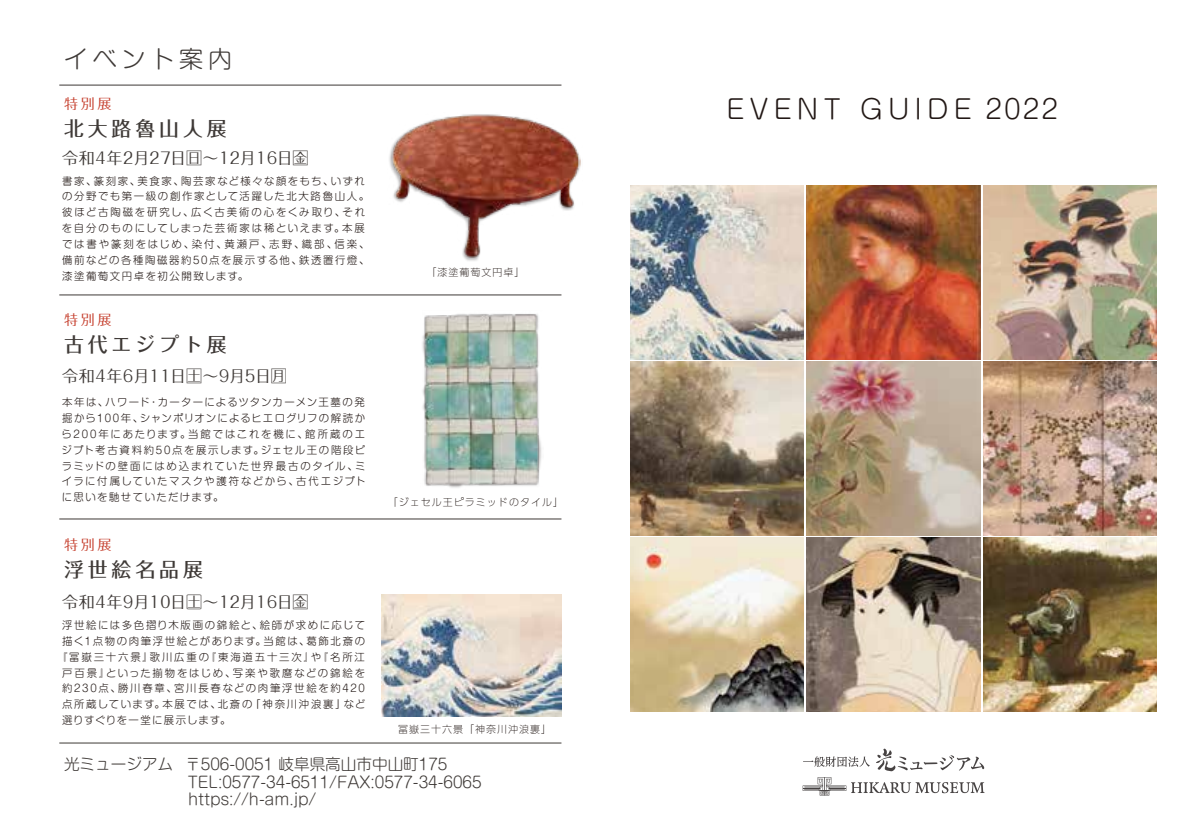
<style>
.page{position:relative;width:1191px;height:840px;background:#fff}
.page>*{position:absolute;margin:0;border:0;box-sizing:border-box;transform-origin:0 0}
.t1{font:300 26.4px "P Shin M Go Pr 6 N";letter-spacing:.2em;color:#221815}
.t2{font:300 24px "P Shin M Go Pr 6 N";letter-spacing:.2em;color:#3e3936}
.t3{font:500 19.8px "Folk Pro";letter-spacing:.2em;color:#3e3936}
.t4{font:16px "Folk Pro";letter-spacing:.015em;color:#3e3936}
.t5{font:300 15.6px/17.2px "P Shin M Go Pr 6 N";color:#3e3936}
.t6{font:14px "Folk Pro";letter-spacing:.2em;color:#c53d2b}
.t7{font:300 10.4px/15.8px "P Shin M Go Pr 6 N";letter-spacing:.155em;color:#221815}
.t8{font:300 10.4px "P Shin M Go Pr 6 N";letter-spacing:.175em;color:#221815}
.t9{font:300 10.4px "P Shin M Go Pr 6 N";letter-spacing:.095em;color:#221815}
.t10{font:300 expanded 10px "PUD Shin Go Pr 6 N";letter-spacing:.1em;color:#221815}
</style>
<div class="page">
<img style="left:630px;top:185px;width:174px;height:174px">
<img style="left:806px;top:185px;width:174px;height:174px">
<img style="left:983px;top:185px;width:174px;height:174px">
<img style="left:630px;top:361px;width:174px;height:174px">
<img style="left:806px;top:361px;width:174px;height:174px">
<img style="left:983px;top:361px;width:174px;height:174px">
<img style="left:630px;top:537px;width:174px;height:173px">
<img style="left:806px;top:537px;width:174px;height:173px">
<img style="left:983px;top:537px;width:174px;height:173px">
<hr style="left:59px;top:85px;width:502px;height:1px;background:#3e3936">
<hr style="left:59px;top:294px;width:502px;height:1px;background:#3e3936">
<hr style="left:59px;top:518px;width:502px;height:1px;background:#3e3936">
<hr style="left:59px;top:742px;width:502px;height:1px;background:#3e3936">
<img style="left:422px;top:314px;width:120px;height:172px">
<img style="left:381px;top:594px;width:180px;height:122px">
<img style="left:390px;top:114px;width:190px;height:147px">
<svg style="left:802px;top:777px;width:182px;height:18px"></svg>
<svg style="left:803px;top:748px;width:181px;height:22px"></svg>
<h2 class="t2" style="left:64px;top:40px;width:169px">イベント案内</h2>
<h3 class="t6" style="left:64px;top:92px;width:49px">特別展</h3>
<h3 class="t4" style="left:62px;top:144px;width:248px">令和4年2月27日日～12月16日金</h3>
<h3 class="t3" style="left:64px;top:112px;width:164px">北大路魯山人展</h3>
<p class="t7" style="left:62px;top:172px;width:309px">書家、篆刻家、美食家、陶芸家など様々な顔をもち、いずれの分野でも第一級の創作家として活躍した北大路魯山人。彼ほど古陶磁を研究し、広く古美術の心をくみ取り、それを自分のものにしてしまった芸術家は稀といえます。本展では書や篆刻をはじめ、染付、黄瀬戸、志野、織部、信楽、備前などの各種陶磁器約50点を展示する他、鉄透置行燈、漆塗葡萄文円卓を初公開致します。</p>
<h3 class="t6" style="left:64px;top:307px;width:49px">特別展</h3>
<h3 class="t3" style="left:64px;top:327px;width:164px">古代エジプト展</h3>
<h3 class="t4" style="left:62px;top:362px;width:226px">令和4年6月11日土～9月5日月</h3>
<p class="t7" style="left:61px;top:393px;width:305px;text-align:justify">本年は、ハワード・カーターによるツタンカーメン王墓の発掘から100年、シャンポリオンによるヒエログリフの解読から200年にあたります。当館ではこれを機に、館所蔵のエジプト考古資料約50点を展示します。ジェセル王の階段ピラミッドの壁面にはめ込まれていた世界最古のタイル、ミイラに付属していたマスクや護符などから、古代エジプトに思いを馳せていただけます。</p>
<h3 class="t6" style="left:64px;top:532px;width:49px">特別展</h3>
<h3 class="t3" style="left:64px;top:552px;width:140px">浮世絵名品展</h3>
<h3 class="t4" style="left:62px;top:588px;width:248px">令和4年9月10日土～12月16日金</h3>
<p class="t7" style="left:62px;top:616px;width:304px">浮世絵には多色摺り木版画の錦絵と、絵師が求めに応じて</p>
<p class="t7" style="left:62px;top:632px;width:304px">描く1点物の肉筆浮世絵とがあります。当館は、葛飾北斎の</p>
<p class="t8" style="left:57px;top:648px;width:309px">『冨嶽三十六景』歌川広重の『東海道五十三次』や『名所江</p>
<p class="t7" style="left:62px;top:663px;width:305px">戸百景』といった揃物をはじめ、写楽や歌麿などの錦絵を</p>
<p class="t7" style="left:62px;top:679px;width:304px">約230点、勝川春章、宮川長春などの肉筆浮世絵を約420</p>
<p class="t7" style="left:62px;top:695px;width:305px">点所蔵しています。本展では、北斎の「神奈川沖浪裏」など</p>
<p class="t9" style="left:62px;top:711px;width:170px">選りすぐりを一堂に展示します。</p>
<p class="t10" style="left:426px;top:264px;width:99px">「漆塗葡萄文円卓」</p>
<p class="t10" style="left:388px;top:494px;width:177px">「ジェセル王ピラミッドのタイル」</p>
<p class="t10" style="left:398px;top:721px;width:154px">冨嶽三十六景「神奈川沖浪裏」</p>
<h3 class="t5" style="left:188px;top:754px;width:295px;text-indent:-124px">光ミュージアム 〒506-0051 岐阜県高山市中山町175<br>TEL:0577-34-6511/FAX:0577-34-6065 https://h-am.jp/</h3>
<h1 class="t1" style="left:726px;top:87px;width:333px">EVENT GUIDE 2022</h1>
</div>
